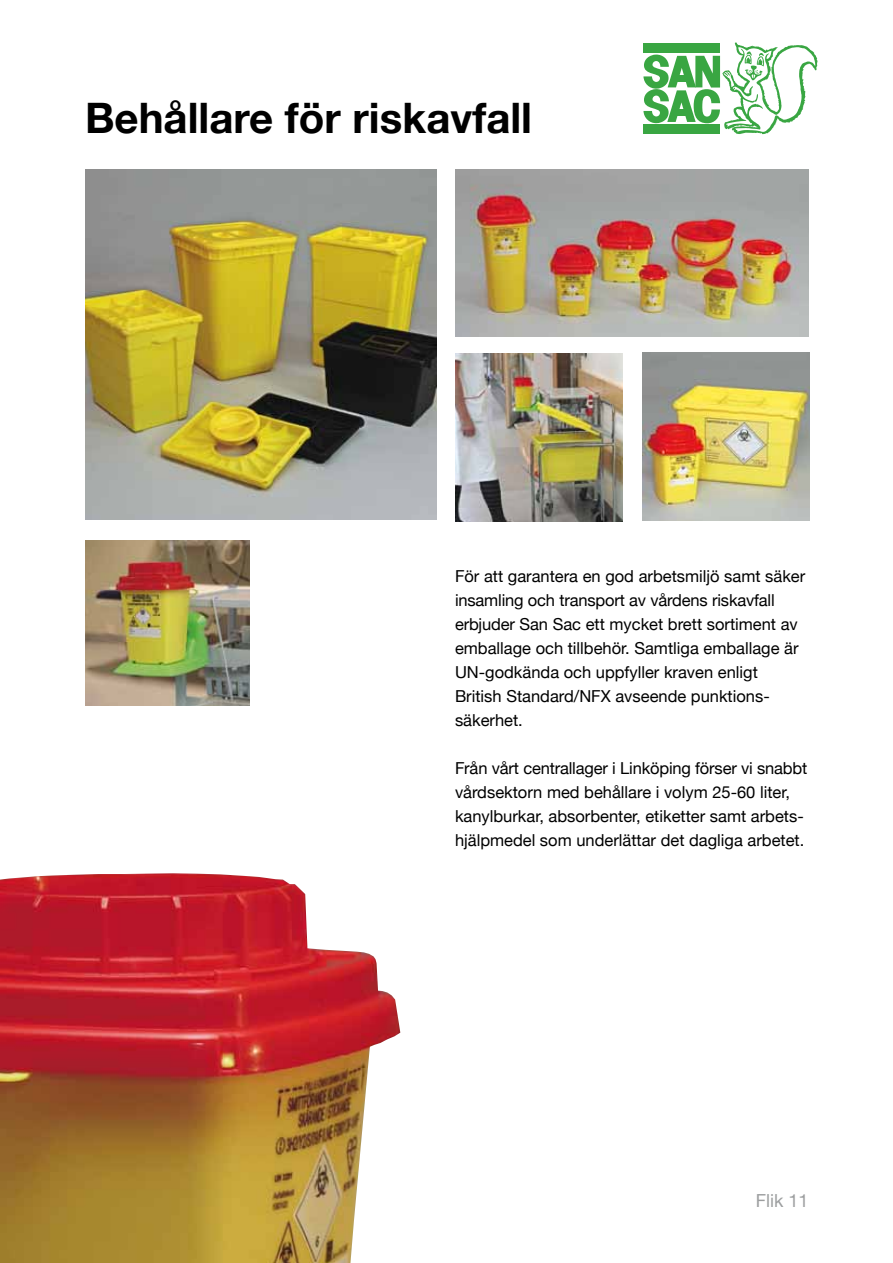
<style>
.page{position:relative;width:893px;height:1263px;background:#fff}
.page>*{position:absolute;margin:0;border:0;box-sizing:border-box;transform-origin:0 0}
.t1{font:700 42px "Helvetica Neue";color:#000}
.t2{font:18px "Helvetica Neue";color:#9c9e9f}
.t3{font:16.5px/24px "Helvetica Neue";color:#000}
</style>
<div class="page">
<img style="left:85px;top:169px;width:352px;height:351px">
<img style="left:455px;top:169px;width:354px;height:168px">
<img style="left:455px;top:354px;width:167px;height:167px">
<img style="left:642px;top:353px;width:168px;height:167px">
<img style="left:85px;top:540px;width:164px;height:165px">
<img style="left:0;top:873px;width:400px;height:390px">
<svg style="left:643px;top:43px;width:174px;height:91px"></svg>
<h1 class="t1" style="left:85px;top:92px;width:449px">Behållare för riskavfall</h1>
<p class="t3" style="left:455px;top:564px;width:352px">För att garantera en god arbetsmiljö samt säker insamling och transport av vårdens riskavfall erbjuder San Sac ett mycket brett sortiment av emballage och tillbehör. Samtliga emballage är UN-godkända och uppfyller kraven enligt British Standard/NFX avseende punktions&shy;säkerhet.</p>
<p class="t3" style="left:455px;top:756px;width:354px">Från vårt centrallager i Linköping förser vi snabbt vårdsektorn med behållare i volym 25-60 liter, kanylburkar, absorbenter, etiketter samt arbets&shy;hjälpmedel som underlättar det dagliga arbetet.</p>
<p class="t2" style="left:756px;top:1189px;width:54px">Flik 11</p>
</div>
